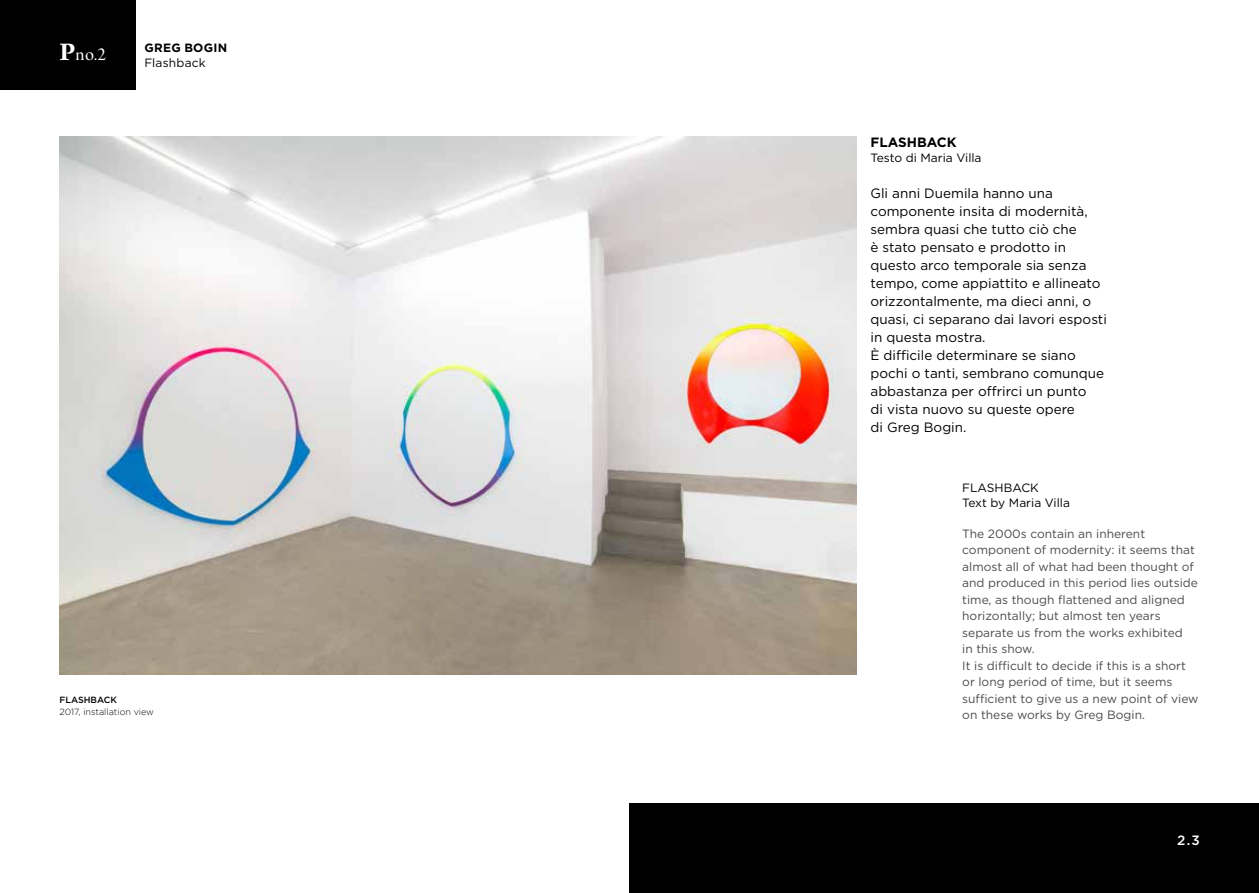
<style>
.page{position:relative;width:1259px;height:893px;background:#fff}
.page>*{position:absolute;margin:0;border:0;box-sizing:border-box;transform-origin:0 0}
.t1{font:700 27px "Arno Pro";color:#fff}
.t2{font:19.5px "Arno Pro Display";color:#fff}
.t3{font:13.5px/18px "Gotham HTF";color:#000}
.t4{font:700 13.5px "Gotham HTF";color:#000}
.t5{font:500 13.5px "Gotham HTF";color:#fff}
.t6{font:12px/16.5px "Gotham HTF";color:#4b4b4d}
.t7{font:12px/14.4px "Gotham HTF";color:#000}
.t8{font:700 12px "Gotham HTF";letter-spacing:.025em;color:#000}
.t9{font:300 9px "Gotham HTF";color:#000}
.t10{font:500 9px "Gotham HTF";color:#000}
</style>
<div class="page">
<div style="left:629px;top:803px;width:630px;height:90px;background:#000"></div>
<div style="left:0;top:0;width:136px;height:90px;background:#000"></div>
<img style="left:60px;top:136px;width:796px;height:538px">
<h1 class="t1" style="left:60px;top:36px;width:18px">P</h1>
<h2 class="t2" style="left:76px;top:43px;width:32px">no.2</h2>
<p class="t8" style="left:144px;top:41px;width:84px">GREG BOGIN</p>
<p class="t7" style="left:144px;top:55px;width:63px">Flashback</p>
<p class="t10" style="left:60px;top:694px;width:59px">FLASHBACK</p>
<p class="t9" style="left:60px;top:707px;width:96px">2017, installation view</p>
<p class="t4" style="left:870px;top:135px;width:88px">FLASHBACK</p>
<p class="t7" style="left:870px;top:150px;width:113px">Testo di Maria Villa</p>
<p class="t3" style="left:870px;top:184px;width:238px">Gli anni Duemila hanno una componente insita di modernità, sembra quasi che tutto ciò che<br>è stato pensato e prodotto in questo arco temporale sia senza tempo, come appiattito e allineato orizzontalmente, ma dieci anni, o quasi, ci separano dai lavori esposti in questa mostra.<br>È difficile determinare se siano pochi o tanti, sembrano comunque abbastanza per offrirci un punto<br>di vista nuovo su queste opere<br>di Greg Bogin.</p>
<p class="t7" style="left:962px;top:481px;width:109px">FLASHBACK<br>Text by Maria Villa</p>
<p class="t6" style="left:962px;top:525px;width:238px">The 2000s contain an inherent component of modernity: it seems that almost all of what had been thought of and produced in this period lies outside time, as though flattened and aligned horizontally; but almost ten years separate us from the works exhibited<br>in this show.<br>It is difficult to decide if this is a short or long period of time, but it seems sufficient to give us a new point of view on these works by Greg Bogin.</p>
<p class="t5" style="left:1177px;top:832px;width:24px">2.3</p>
</div>
